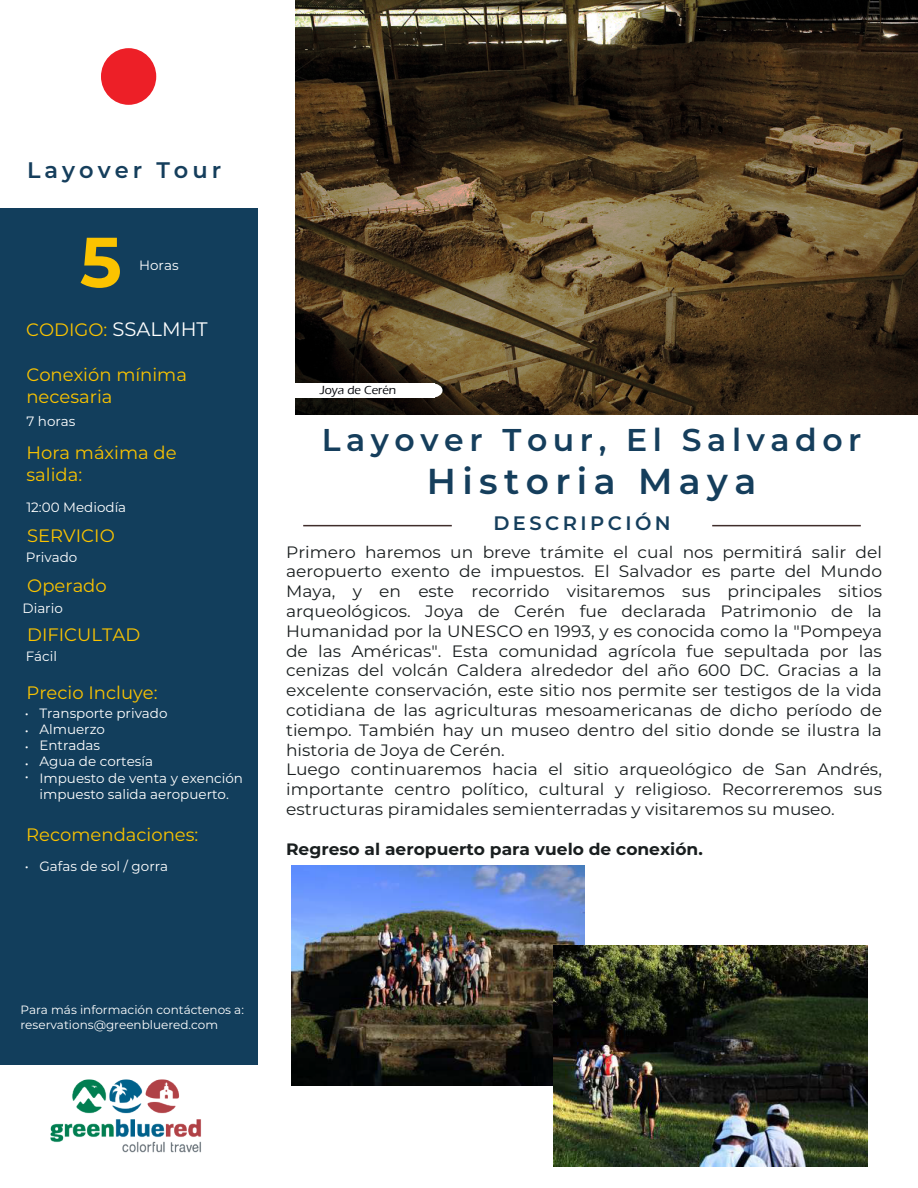
<style>
.page{position:relative;width:918px;height:1188px;background:#fff}
.page>*{position:absolute;margin:0;border:0;box-sizing:border-box;transform-origin:0 0}
.t1{font:700 70.5px "Montserrat";color:#fbc300}
.t2{font:600 36px "Montserrat";letter-spacing:.175em;color:#153e5c}
.t3{font:600 31.5px "Montserrat";letter-spacing:.175em;color:#153e5c}
.t4{font:600 22.5px "Montserrat";letter-spacing:.18em;color:#153e5c}
.t5{font:600 19.5px "Montserrat";letter-spacing:.175em;color:#153e5c}
.t6{font:18px/21.6px "Montserrat";color:#fac300}
.t7{font:16.5px/19.8px "Montserrat";color:#191e1f}
.t8{font:700 16.5px "Montserrat";color:#191e1f}
.t9{font:13.5px/16.2px "Montserrat";color:#fff}
.t10{font:500 12.15px "Eras ITC";color:#05060b}
.t11{font:12px/14.4px "Montserrat";color:#fff}
.s1{font-size:19.5px;color:#fff}
</style>
<div class="page">
<div style="left:0;top:208px;width:257px;height:857px;background:#123e5c"></div>
<img style="left:50px;top:1079px;width:151px;height:74px">
<hr style="left:303px;top:525px;width:149px;height:1px;background:#402d2b">
<hr style="left:712px;top:525px;width:149px;height:1px;background:#402d2b">
<div style="left:101px;top:48px;width:55px;height:57px;background:#ed1f27;border-radius:50%"></div>
<img style="left:295px;top:0;width:623px;height:414px">
<div style="left:421px;top:383px;width:22px;height:15px;background:#fff;border-radius:50%"></div>
<div style="left:295px;top:383px;width:139px;height:15px;background:#fff"></div>
<img style="left:291px;top:866px;width:293px;height:220px">
<img style="left:553px;top:946px;width:314px;height:220px">
<h3 class="t4" style="left:27px;top:154px;width:196px">Layover Tour</h3>
<h1 class="t1" style="left:80px;top:211px;width:43px">5</h1>
<p class="t9" style="left:139px;top:257px;width:41px">Horas</p>
<p class="t6" style="left:26px;top:318px;width:183px">CODIGO: <span class="s1">SSALMHT</span></p>
<p class="t6" style="left:26px;top:363px;width:162px">Conexión mínima necesaria</p>
<p class="t9" style="left:26px;top:413px;width:51px">7 horas</p>
<p class="t6" style="left:26px;top:441px;width:152px">Hora máxima de salida:</p>
<p class="t9" style="left:26px;top:499px;width:101px">12:00 Mediodía</p>
<p class="t6" style="left:27px;top:524px;width:89px">SERVICIO</p>
<p class="t9" style="left:26px;top:549px;width:53px">Privado</p>
<p class="t6" style="left:27px;top:575px;width:81px">Operado</p>
<p class="t9" style="left:23px;top:600px;width:42px">Diario</p>
<p class="t6" style="left:27px;top:624px;width:115px">DIFICULTAD</p>
<p class="t9" style="left:26px;top:647px;width:33px">Fácil</p>
<p class="t6" style="left:26px;top:681px;width:133px">Precio Incluye:</p>
<p class="t9" style="left:25px;top:705px;width:5px;text-align:justify">• • • •</p>
<p class="t9" style="left:25px;top:767px;width:5px">•</p>
<p class="t9" style="left:39px;top:705px;width:205px">Transporte privado<br>Almuerzo<br>Entradas<br>Agua de cortesía<br>Impuesto de venta y exención impuesto salida aeropuerto.</p>
<p class="t6" style="left:26px;top:823px;width:174px">Recomendaciones:</p>
<p class="t9" style="left:25px;top:858px;width:145px">• Gafas de sol / gorra</p>
<p class="t10" style="left:320px;top:383px;width:78px">Joya de Cerén</p>
<h3 class="t3" style="left:322px;top:417px;width:541px">Layover Tour, El Salvador</h3>
<h2 class="t2" style="left:427px;top:456px;width:331px">Historia Maya</h2>
<p class="t5" style="left:493px;top:510px;width:179px">DESCRIPCIÓN</p>
<p class="t7" style="left:286px;top:541px;width:597px">Primero haremos un breve trámite el cual nos permitirá salir del aeropuerto exento de impuestos. El Salvador es parte del Mundo Maya, y en este recorrido visitaremos sus principales sitios arqueológicos. Joya de Cerén fue declarada Patrimonio de la Humanidad por la UNESCO en 1993, y es conocida como la "Pompeya de las Américas". Esta comunidad agrícola fue sepultada por las cenizas del volcán Caldera alrededor del año 600 DC. Gracias a la excelente conservación, este sitio nos permite ser testigos de la vida cotidiana de las agriculturas mesoamericanas de dicho período de tiempo. También hay un museo dentro del sitio donde se ilustra la historia de Joya de Cerén.<br>Luego continuaremos hacia el sitio arqueológico de San Andrés, importante centro político, cultural y religioso. Recorreremos sus estructuras piramidales semienterradas y visitaremos su museo.</p>
<p class="t8" style="left:286px;top:837px;width:418px">Regreso al aeropuerto para vuelo de conexión.</p>
<p class="t11" style="left:20px;top:1002px;width:225px">Para más información contáctenos a: reservations@greenbluered.com</p>
</div>
